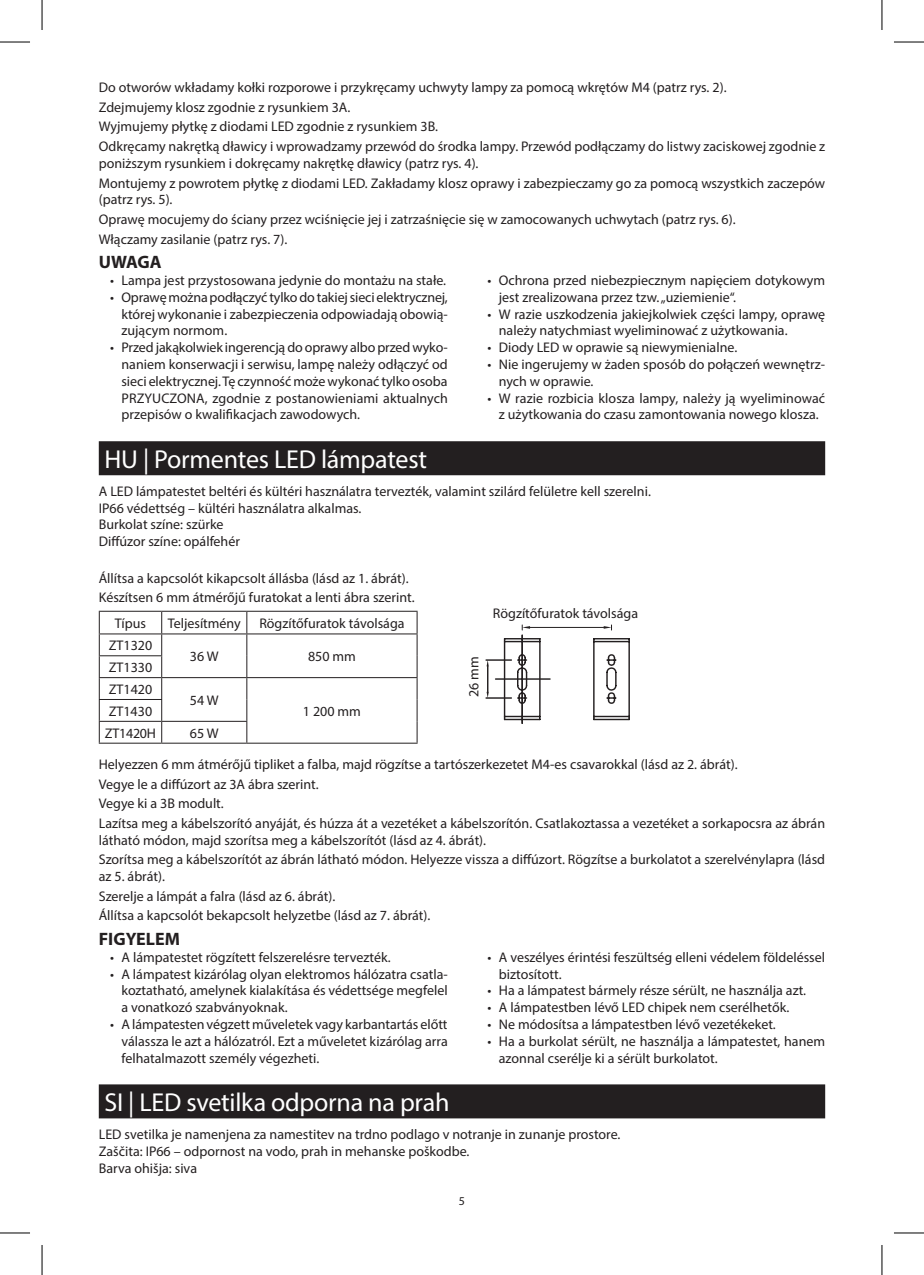
<style>
.page{position:relative;width:924px;height:1275px;background:#fff}
.page>*{position:absolute;margin:0;border:0;box-sizing:border-box;transform-origin:0 0}
.t1{font:26px "Myriad Pro";letter-spacing:-.01em;color:#fff}
.t2{font:700 18px "Myriad Pro";color:#231f20}
.t3{font:14px/16.8px "Myriad Pro";color:#231f20}
.t4{font:14px "Myriad Pro";letter-spacing:-.02em;color:#231f20}
.t5{font:12px "Myriad Pro";color:#231f20}
</style>
<div class="page">
<div style="left:99px;top:441px;width:725px;height:34px;background:#231f20"></div>
<hr style="left:99px;top:633px;width:63px;height:1px;background:#231f20">
<hr style="left:162px;top:633px;width:85px;height:1px;background:#231f20">
<hr style="left:247px;top:633px;width:170px;height:1px;background:#231f20">
<hr style="left:99px;top:699px;width:63px;height:1px;background:#231f20">
<hr style="left:99px;top:721px;width:63px;height:1px;background:#231f20">
<hr style="left:99px;top:742px;width:63px;height:1px;background:#231f20">
<hr style="left:162px;top:742px;width:85px;height:1px;background:#231f20">
<hr style="left:99px;top:611px;width:63px;height:1px;background:#231f20">
<hr style="left:162px;top:611px;width:85px;height:1px;background:#231f20">
<hr style="left:247px;top:611px;width:170px;height:1px;background:#231f20">
<hr style="left:99px;top:655px;width:63px;height:1px;background:#231f20">
<hr style="left:99px;top:677px;width:63px;height:1px;background:#231f20">
<svg style="left:99px;top:612px;width:1px;height:130px"></svg>
<hr style="left:162px;top:677px;width:85px;height:1px;background:#231f20">
<svg style="left:161px;top:612px;width:1px;height:130px"></svg>
<hr style="left:162px;top:721px;width:85px;height:1px;background:#231f20">
<hr style="left:247px;top:677px;width:170px;height:1px;background:#231f20">
<svg style="left:246px;top:612px;width:1px;height:130px"></svg>
<svg style="left:416px;top:612px;width:1px;height:130px"></svg>
<hr style="left:247px;top:742px;width:170px;height:1px;background:#231f20">
<svg style="left:486px;top:625px;width:144px;height:99px"></svg>
<hr style="left:495px;top:678px;width:54px;height:2px;background:#231f20">
<hr style="left:521px;top:635px;width:1px;height:88px;background:#231f20">
<div style="left:99px;top:1084px;width:725px;height:34px;background:#231f20"></div>
<hr style="left:0;top:42px;width:30px;height:1px;background:#000">
<hr style="left:893px;top:42px;width:30px;height:1px;background:#000">
<hr style="left:0;top:1232px;width:30px;height:1px;background:#000">
<hr style="left:893px;top:1232px;width:30px;height:1px;background:#000">
<hr style="left:42px;top:0;width:1px;height:30px;background:#000">
<hr style="left:42px;top:1245px;width:1px;height:30px;background:#000">
<hr style="left:881px;top:0;width:1px;height:30px;background:#000">
<hr style="left:881px;top:1245px;width:1px;height:30px;background:#000">
<p class="t3" style="left:99px;top:77px;width:727px;line-height:19.6px">Do otworów wkładamy kołki rozporowe i przykręcamy uchwyty lampy za pomocą wkrętów M4 (patrz rys. 2).<br>Zdejmujemy klosz zgodnie z rysunkiem 3A.<br>Wyjmujemy płytkę z diodami LED zgodnie z rysunkiem 3B.<br>Odkręcamy nakrętką dławicy i wprowadzamy przewód do środka lampy. Przewód podłączamy do listwy zaciskowej zgodnie z</p>
<p class="t3" style="left:99px;top:153px;width:727px;line-height:19.6px">poniższym rysunkiem i dokręcamy nakrętkę dławicy (patrz rys. 4).<br>Montujemy z powrotem płytkę z diodami LED. Zakładamy klosz oprawy i zabezpieczamy go za pomocą wszystkich zaczepów</p>
<p class="t3" style="left:99px;top:190px;width:638px;line-height:19.6px">(patrz rys. 5).<br>Oprawę mocujemy do ściany przez wciśnięcie jej i zatrzaśnięcie się w zamocowanych uchwytach (patrz rys. 6).<br>Włączamy zasilanie (patrz rys. 7).</p>
<p class="t2" style="left:99px;top:250px;width:64px">UWAGA</p>
<p class="t3" style="left:110px;top:272px;width:337px">• Lampa jest przystosowana jedynie do montażu na stałe.</p>
<p class="t3" style="left:121px;top:288px;width:328px;text-align:justify;text-indent:-11px">• Oprawę można podłączyć tylko do takiej sieci elektrycznej, której wykonanie i zabezpieczenia odpowiadają obowią&shy;zującym normom.</p>
<p class="t3" style="left:121px;top:339px;width:328px;text-align:justify;text-indent:-11px">• Przed jakąkolwiek ingerencją do oprawy albo przed wyko&shy;naniem konserwacji i serwisu, lampę należy odłączyć od sieci elektrycznej. Tę czynność może wykonać tylko osoba PRZYUCZONA, zgodnie z postanowieniami aktualnych przepisów o kwalifikacjach zawodowych.</p>
<p class="t3" style="left:498px;top:272px;width:327px;text-indent:-11px">• Ochrona przed niebezpiecznym napięciem dotykowym jest zrealizowana przez tzw. „uziemienie“.</p>
<p class="t3" style="left:498px;top:305px;width:327px;text-indent:-11px">• W razie uszkodzenia jakiejkolwiek części lampy, oprawę należy natychmiast wyeliminować z użytkowania.</p>
<p class="t3" style="left:487px;top:339px;width:251px">• Diody LED w oprawie są niewymienialne.</p>
<p class="t3" style="left:498px;top:356px;width:328px;text-indent:-11px">• Nie ingerujemy w żaden sposób do połączeń wewnętrz&shy;nych w oprawie.</p>
<p class="t3" style="left:487px;top:389px;width:339px;text-align:center">• W razie rozbicia klosza lampy, należy ją wyeliminować z użytkowania do czasu zamontowania nowego klosza.</p>
<h1 class="t1" style="left:104px;top:443px;width:324px">HU | Pormentes LED lámpatest</h1>
<p class="t3" style="left:99px;top:482px;width:553px">A LED lámpatestet beltéri és kültéri használatra tervezték, valamint szilárd felületre kell szerelni.<br>IP66 védettség – kültéri használatra alkalmas.<br>Burkolat színe: szürke<br>Diffúzor színe: opálfehér</p>
<p class="t3" style="left:99px;top:568px;width:317px;line-height:19.6px">Állítsa a kapcsolót kikapcsolt állásba (lásd az 1. ábrát).<br>Készítsen 6 mm átmérőjű furatokat a lenti ábra szerint.</p>
<p class="t3" style="left:115px;top:614px;width:33px">Típus</p>
<p class="t3" style="left:168px;top:614px;width:75px">Teljesítmény</p>
<p class="t3" style="left:259px;top:614px;width:147px">Rögzítőfuratok távolsága</p>
<p class="t3" style="left:109px;top:637px;width:45px">ZT1320</p>
<p class="t3" style="left:190px;top:648px;width:30px">36 W</p>
<p class="t3" style="left:308px;top:648px;width:49px">850 mm</p>
<p class="t3" style="left:109px;top:656px;width:45px;line-height:21.8px">ZT1330<br>ZT1420</p>
<p class="t3" style="left:190px;top:691px;width:30px">54 W</p>
<p class="t3" style="left:109px;top:702px;width:45px">ZT1430</p>
<p class="t3" style="left:303px;top:702px;width:60px">1 200 mm</p>
<p class="t4" style="left:105px;top:724px;width:53px">ZT1420H</p>
<p class="t3" style="left:190px;top:724px;width:30px">65 W</p>
<p class="t3" style="left:492px;top:605px;width:147px">Rögzítőfuratok távolsága</p>
<p class="t3" style="left:465px;top:697px;width:42px;rotate:-90deg">26 mm</p>
<p class="t3" style="left:99px;top:754px;width:727px;line-height:19.6px">Helyezzen 6 mm átmérőjű tipliket a falba, majd rögzítse a tartószerkezetet M4-es csavarokkal (lásd az 2. ábrát).<br>Vegye le a diffúzort az 3A ábra szerint.<br>Vegye ki a 3B modult.<br>Lazítsa meg a kábelszorító anyáját, és húzza át a vezetéket a kábelszorítón. Csatlakoztassa a vezetéket a sorkapocsra az ábrán</p>
<p class="t3" style="left:99px;top:830px;width:727px;line-height:19.6px">látható módon, majd szorítsa meg a kábelszorítót (lásd az 4. ábrát).<br>Szorítsa meg a kábelszorítót az ábrán látható módon. Helyezze vissza a diffúzort. Rögzítse a burkolatot a szerelvénylapra (lásd</p>
<p class="t3" style="left:99px;top:866px;width:333px;line-height:19.6px">az 5. ábrát).<br>Szerelje a lámpát a falra (lásd az 6. ábrát).<br>Állítsa a kapcsolót bekapcsolt helyzetbe (lásd az 7. ábrát).</p>
<p class="t2" style="left:99px;top:927px;width:83px">FIGYELEM</p>
<p class="t3" style="left:110px;top:948px;width:282px">• A lámpatestet rögzített felszerelésre tervezték.</p>
<p class="t3" style="left:121px;top:965px;width:327px;text-align:justify;text-indent:-11px">• A lámpatest kizárólag olyan elektromos hálózatra csatla&shy;koztatható, amelynek kialakítása és védettsége megfelel a vonatkozó szabványoknak.</p>
<p class="t3" style="left:121px;top:1015px;width:328px;text-align:justify;text-indent:-11px">• A lámpatesten végzett műveletek vagy karbantartás előtt válassza le azt a hálózatról. Ezt a műveletet kizárólag arra felhatalmazott személy végezheti.</p>
<p class="t3" style="left:498px;top:948px;width:327px;text-indent:-11px">• A veszélyes érintési feszültség elleni védelem földeléssel biztosított.</p>
<p class="t3" style="left:487px;top:982px;width:320px">• Ha a lámpatest bármely része sérült, ne használja azt.</p>
<p class="t3" style="left:487px;top:998px;width:303px">• A lámpatestben lévő LED chipek nem cserélhetők.</p>
<p class="t3" style="left:487px;top:1015px;width:290px">• Ne módosítsa a lámpatestben lévő vezetékeket.</p>
<p class="t3" style="left:498px;top:1032px;width:328px;text-indent:-11px">• Ha a burkolat sérült, ne használja a lámpatestet, hanem azonnal cserélje ki a sérült burkolatot.</p>
<h1 class="t1" style="left:104px;top:1086px;width:346px">SI | LED svetilka odporna na prah</h1>
<p class="t3" style="left:99px;top:1125px;width:523px">LED svetilka je namenjena za namestitev na trdno podlago v notranje in zunanje prostore.<br>Zaščita: IP66 – odpornost na vodo, prah in mehanske poškodbe.<br>Barva ohišja: siva</p>
<p class="t5" style="left:458px;top:1193px;width:8px">5</p>
</div>
